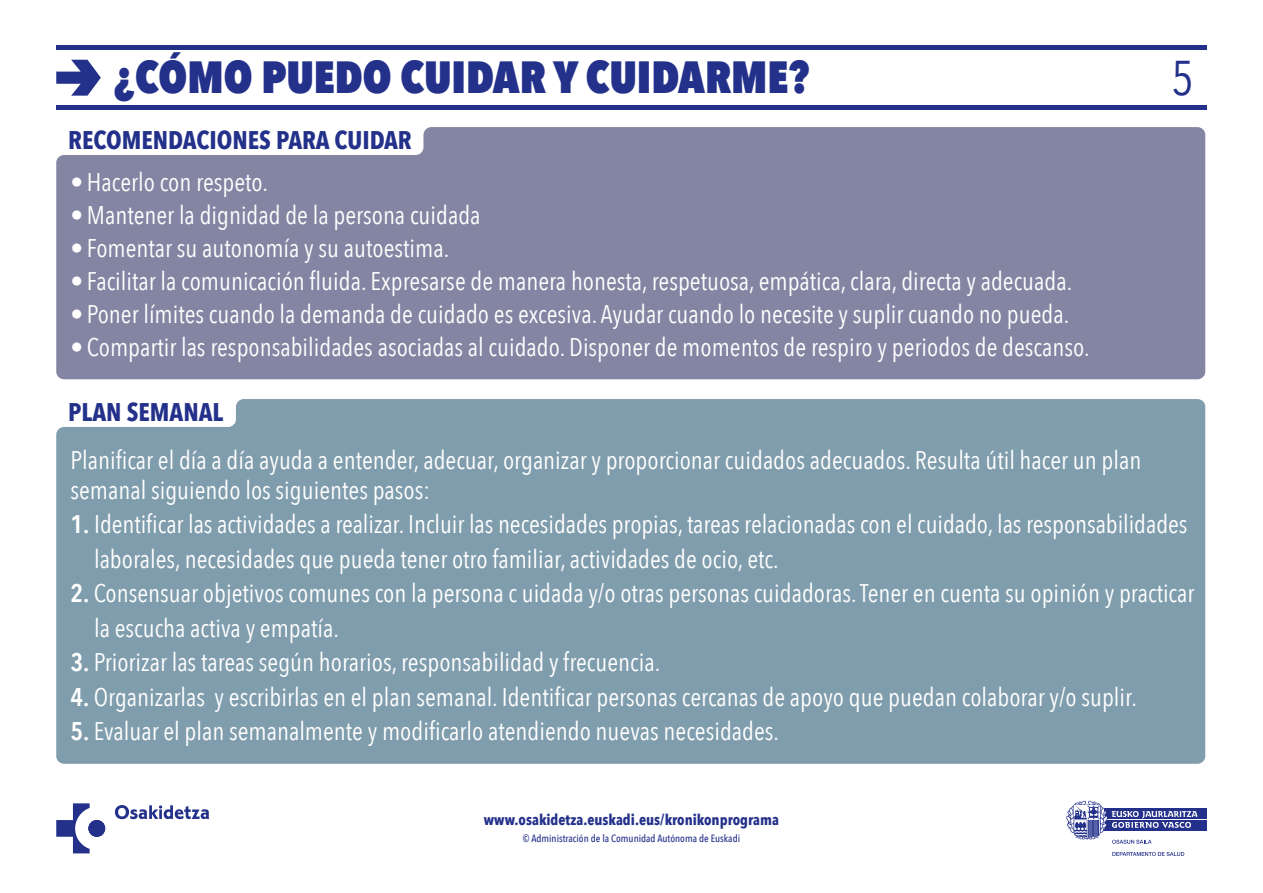
<style>
.page{position:relative;width:1263px;height:893px;background:#fff}
.page>*{position:absolute;margin:0;border:0;box-sizing:border-box;transform-origin:0 0}
.t1{font:48.75px "Avenir Next Condensed";color:#24318b}
.t2{font:800 45px "Avenir Next Condensed";color:#24318b}
.t3{font:25.5px/34.5px "Avenir Next Condensed";color:#fff}
.t4{font:700 25.5px "Avenir Next Condensed";color:#24318b}
.t5{font:700 15px "Avenir Next Condensed";color:#24318b}
.t6{font:500 10.5px "Avenir Next Condensed";color:#24318b}
.s1{font-weight:600}
</style>
<div class="page">
<div style="left:56px;top:127px;width:1149px;height:252px;background:#8485a3"></div>
<svg style="left:56px;top:803px;width:34px;height:50px"></svg>
<div style="left:88px;top:820px;width:17px;height:17px;background:#24318b;border-radius:50%"></div>
<svg style="left:115px;top:805px;width:94px;height:14px"></svg>
<svg style="left:1112px;top:852px;width:72px;height:4px"></svg>
<div style="left:1097px;top:808px;width:109px;height:22px;background:#24318b"></div>
<hr style="left:1096px;top:819px;width:111px;height:1px;background:#fff">
<svg style="left:1066px;top:800px;width:131px;height:44px"></svg>
<hr style="left:56px;top:105px;width:1151px;height:4px;background:#24318b">
<hr style="left:56px;top:46px;width:1151px;height:4px;background:#24318b">
<svg style="left:56px;top:60px;width:45px;height:36px"></svg>
<div style="left:56px;top:399px;width:1149px;height:365px;background:#809dad"></div>
<h2 class="t2" style="left:115px;top:49px;width:696px">¿CÓMO PUEDO CUIDAR Y CUIDARME?</h2>
<h1 class="t1" style="left:1171px;top:36px;width:24px">5</h1>
<p class="t4" style="left:68px;top:124px;width:345px">RECOMENDACIONES PARA CUIDAR</p>
<p class="t3" style="left:70px;top:163px;width:199px">• Hacerlo con respeto.</p>
<p class="t3" style="left:70px;top:196px;width:412px">• Mantener la dignidad de la persona cuidada</p>
<p class="t3" style="left:70px;top:229px;width:380px">• Fomentar su autonomía y su autoestima.</p>
<p class="t3" style="left:70px;top:262px;width:1003px">• Facilitar la comunicación fluida. Expresarse de manera honesta, respetuosa, empática, clara, directa y adecuada.</p>
<p class="t3" style="left:70px;top:295px;width:1000px">• Poner límites cuando la demanda de cuidado es excesiva. Ayudar cuando lo necesite y suplir cuando no pueda.</p>
<p class="t3" style="left:70px;top:328px;width:1020px">• Compartir las responsabilidades asociadas al cuidado. Disponer de momentos de respiro y periodos de descanso.</p>
<p class="t4" style="left:68px;top:396px;width:157px">PLAN SEMANAL</p>
<p class="t3" style="left:70px;top:444px;width:1072px;line-height:30px">Planificar el día a día ayuda a entender, adecuar, organizar y proporcionar cuidados adecuados. Resulta útil hacer un plan semanal siguiendo los siguientes pasos:</p>
<p class="t3" style="left:94px;top:506px;width:1095px;text-indent:-24px"><span class="s1">1.</span> Identificar las actividades a realizar. Incluir las necesidades propias, tareas relacionadas con el cuidado, las responsabilidades laborales, necesidades que pueda tener otro familiar, actividades de ocio, etc.</p>
<p class="t3" style="left:94px;top:575px;width:1102px;text-indent:-24px"><span class="s1">2.</span> Consensuar objetivos comunes con la persona c uidada y/o otras personas cuidadoras. Tener en cuenta su opinión y practicar la escucha activa y empatía.</p>
<p class="t3" style="left:70px;top:644px;width:591px"><span class="s1">3.</span> Priorizar las tareas según horarios, responsabilidad y frecuencia.</p>
<p class="t3" style="left:70px;top:678px;width:1068px"><span class="s1">4.</span> Organizarlas y escribirlas en el plan semanal. Identificar personas cercanas de apoyo que puedan colaborar y/o suplir.</p>
<p class="t3" style="left:70px;top:713px;width:710px"><span class="s1">5.</span> Evaluar el plan semanalmente y modificarlo atendiendo nuevas necesidades.</p>
<p class="t5" style="left:484px;top:811px;width:297px">www.osakidetza.euskadi.eus/kronikonprograma</p>
<p class="t6" style="left:523px;top:832px;width:219px">© Administración de la Comunidad Autónoma de Euskadi</p>
</div>
